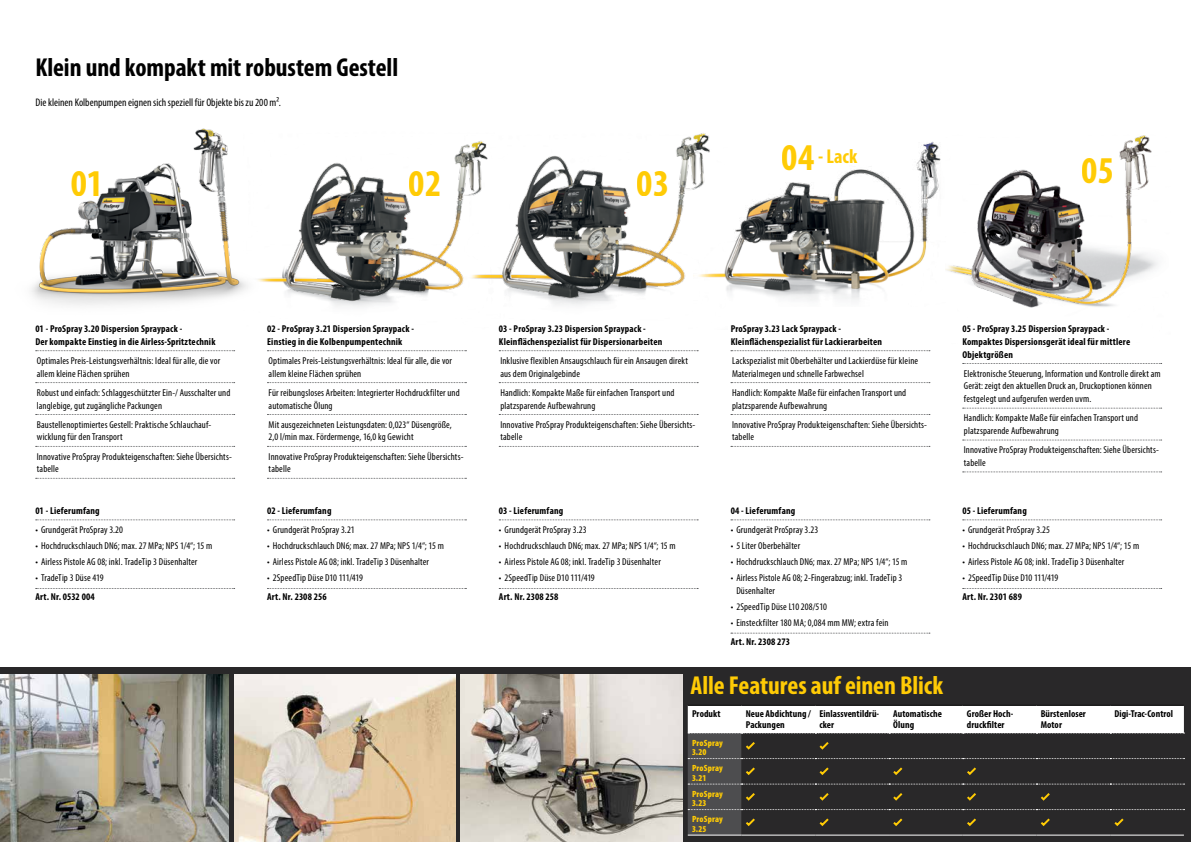
<style>
.page{position:relative;width:1191px;height:842px;background:#fff}
.page>*{position:absolute;margin:0;border:0;box-sizing:border-box;transform-origin:0 0}
.t1{font:700 condensed 38px "Myriad Pro";color:#ffcb05}
.t2{font:700 condensed 26px "Myriad Pro";letter-spacing:-.005em;color:#000}
.t3{font:700 condensed 26px "Myriad Pro";letter-spacing:-.005em;color:#ffcb05}
.t4{font:700 condensed 20px "Myriad Pro";color:#ffcb05}
.t5{font:condensed 11px "Myriad Pro";color:#000}
.t6{font:condensed 10px/12.8px "Myriad Pro";letter-spacing:.015em;color:#000}
.t7{font:700 condensed 10px/12.8px "Myriad Pro";letter-spacing:.015em;color:#000}
.t8{font:900 condensed 9px/9.5px "Myriad Pro";letter-spacing:.02em;color:#ffcb05}
.s1{font-size:38px}
</style>
<div class="page">
<svg style="left:36px;top:350px;width:199px;height:1px"></svg>
<svg style="left:36px;top:382px;width:199px;height:1px"></svg>
<svg style="left:36px;top:414px;width:199px;height:1px"></svg>
<svg style="left:36px;top:446px;width:199px;height:1px"></svg>
<svg style="left:36px;top:478px;width:199px;height:1px"></svg>
<svg style="left:267px;top:350px;width:199px;height:1px"></svg>
<svg style="left:267px;top:382px;width:199px;height:1px"></svg>
<svg style="left:267px;top:414px;width:199px;height:1px"></svg>
<svg style="left:267px;top:446px;width:199px;height:1px"></svg>
<svg style="left:267px;top:478px;width:199px;height:1px"></svg>
<svg style="left:499px;top:350px;width:199px;height:1px"></svg>
<svg style="left:499px;top:382px;width:199px;height:1px"></svg>
<svg style="left:499px;top:414px;width:199px;height:1px"></svg>
<svg style="left:499px;top:446px;width:199px;height:1px"></svg>
<svg style="left:731px;top:350px;width:199px;height:1px"></svg>
<svg style="left:731px;top:382px;width:199px;height:1px"></svg>
<svg style="left:731px;top:414px;width:199px;height:1px"></svg>
<svg style="left:731px;top:446px;width:199px;height:1px"></svg>
<svg style="left:962px;top:363px;width:199px;height:1px"></svg>
<svg style="left:962px;top:408px;width:199px;height:1px"></svg>
<svg style="left:962px;top:440px;width:199px;height:1px"></svg>
<svg style="left:962px;top:472px;width:199px;height:1px"></svg>
<svg style="left:36px;top:520px;width:199px;height:1px"></svg>
<svg style="left:36px;top:588px;width:199px;height:1px"></svg>
<svg style="left:267px;top:520px;width:199px;height:1px"></svg>
<svg style="left:267px;top:588px;width:199px;height:1px"></svg>
<svg style="left:499px;top:520px;width:199px;height:1px"></svg>
<svg style="left:499px;top:588px;width:199px;height:1px"></svg>
<svg style="left:731px;top:520px;width:199px;height:1px"></svg>
<svg style="left:731px;top:633px;width:199px;height:1px"></svg>
<svg style="left:962px;top:520px;width:199px;height:1px"></svg>
<svg style="left:962px;top:588px;width:199px;height:1px"></svg>
<div style="left:0;top:668px;width:1191px;height:174px;background:#292829"></div>
<hr style="left:688px;top:835px;width:53px;height:1px;background:#fff">
<hr style="left:741px;top:835px;width:74px;height:1px;background:#fff">
<hr style="left:815px;top:835px;width:74px;height:1px;background:#fff">
<hr style="left:889px;top:835px;width:73px;height:1px;background:#fff">
<hr style="left:962px;top:835px;width:74px;height:1px;background:#fff">
<hr style="left:1036px;top:835px;width:74px;height:1px;background:#fff">
<hr style="left:1110px;top:835px;width:73px;height:1px;background:#fff">
<svg style="left:688px;top:705px;width:496px;height:130px"></svg>
<img style="left:945px;top:135px;width:213px;height:173px">
<img style="left:727px;top:141px;width:214px;height:160px">
<img style="left:262px;top:148px;width:199px;height:159px">
<img style="left:462px;top:133px;width:265px;height:172px">
<img style="left:31px;top:128px;width:231px;height:178px">
<img style="left:234px;top:674px;width:221px;height:168px">
<img style="left:461px;top:674px;width:221px;height:168px">
<img style="left:0;top:674px;width:228px;height:168px">
<h2 class="t2" style="left:35px;top:51px;width:364px">Klein und kompakt mit robustem Gestell</h2>
<p class="t5" style="left:35px;top:96px;width:247px">Die kleinen Kolbenpumpen eignen sich speziell für Objekte bis zu 200 m².</p>
<h1 class="t1" style="left:70px;top:159px;width:34px">01</h1>
<h1 class="t1" style="left:409px;top:159px;width:34px">02</h1>
<h1 class="t1" style="left:637px;top:159px;width:34px">03</h1>
<h3 class="t4" style="left:782px;top:144px;width:77px"><span class="s1">04</span> - Lack</h3>
<h1 class="t1" style="left:1081px;top:146px;width:34px">05</h1>
<p class="t7" style="left:35px;top:322px;width:182px">01 - ProSpray 3.20 Dispersion Spraypack -<br>Der kompakte Einstieg in die Airless-Spritztechnik</p>
<p class="t6" style="left:37px;top:354px;width:185px">Optimales Preis-Leistungsverhältnis: Ideal für alle, die vor allem kleine Flächen sprühen</p>
<p class="t6" style="left:37px;top:386px;width:195px">Robust und einfach: Schlaggeschützter Ein-/ Ausschalter und langlebige, gut zugängliche Packungen</p>
<p class="t6" style="left:37px;top:418px;width:175px">Baustellenoptimiertes Gestell: Praktische Schlauchauf&shy;wicklung für den Transport</p>
<p class="t6" style="left:37px;top:450px;width:196px">Innovative ProSpray Produkteigenschaften: Siehe Übersichts&shy;tabelle</p>
<p class="t7" style="left:35px;top:504px;width:66px">01 - Lieferumfang</p>
<p class="t6" style="left:35px;top:523px;width:89px">• Grundgerät ProSpray 3.20</p>
<p class="t6" style="left:35px;top:539px;width:178px">• Hochdruckschlauch DN6; max. 27 MPa; NPS 1/4“; 15 m</p>
<p class="t6" style="left:35px;top:555px;width:163px">• Airless Pistole AG 08; inkl. TradeTip 3 Düsenhalter</p>
<p class="t6" style="left:35px;top:571px;width:70px">• TradeTip 3 Düse 419</p>
<p class="t7" style="left:35px;top:590px;width:61px">Art. Nr. 0532 004</p>
<p class="t7" style="left:267px;top:322px;width:148px">02 - ProSpray 3.21 Dispersion Spraypack -<br>Einstieg in die Kolbenpumpentechnik</p>
<p class="t6" style="left:269px;top:354px;width:185px">Optimales Preis-Leistungsverhältnis: Ideal für alle, die vor allem kleine Flächen sprühen</p>
<p class="t6" style="left:269px;top:386px;width:193px">Für reibungsloses Arbeiten: Integrierter Hochdruckfilter und automatische Ölung</p>
<p class="t6" style="left:269px;top:418px;width:185px">Mit ausgezeichneten Leistungsdaten: 0,023“ Düsengröße,<br>2,0 l/min max. Fördermenge, 16,0 kg Gewicht</p>
<p class="t6" style="left:269px;top:450px;width:196px">Innovative ProSpray Produkteigenschaften: Siehe Übersichts&shy;tabelle</p>
<p class="t7" style="left:267px;top:504px;width:66px">02 - Lieferumfang</p>
<p class="t6" style="left:267px;top:523px;width:89px">• Grundgerät ProSpray 3.21</p>
<p class="t6" style="left:267px;top:539px;width:178px">• Hochdruckschlauch DN6; max. 27 MPa; NPS 1/4“; 15 m</p>
<p class="t6" style="left:267px;top:555px;width:163px">• Airless Pistole AG 08; inkl. TradeTip 3 Düsenhalter</p>
<p class="t6" style="left:267px;top:571px;width:97px">• 2SpeedTip Düse D10 111/419</p>
<p class="t7" style="left:267px;top:590px;width:61px">Art. Nr. 2308 256</p>
<p class="t7" style="left:499px;top:322px;width:165px">03 - ProSpray 3.23 Dispersion Spraypack -<br>Kleinflächenspezialist für Dispersionarbeiten</p>
<p class="t6" style="left:500px;top:354px;width:189px">Inklusive flexiblen Ansaugschlauch für ein Ansaugen direkt aus dem Originalgebinde</p>
<p class="t6" style="left:500px;top:386px;width:176px">Handlich: Kompakte Maße für einfachen Transport und platzsparende Aufbewahrung</p>
<p class="t6" style="left:500px;top:418px;width:196px">Innovative ProSpray Produkteigenschaften: Siehe Übersichts&shy;tabelle</p>
<p class="t7" style="left:499px;top:504px;width:66px">03 - Lieferumfang</p>
<p class="t6" style="left:499px;top:523px;width:89px">• Grundgerät ProSpray 3.23</p>
<p class="t6" style="left:499px;top:539px;width:178px">• Hochdruckschlauch DN6; max. 27 MPa; NPS 1/4“; 15 m</p>
<p class="t6" style="left:499px;top:555px;width:163px">• Airless Pistole AG 08; inkl. TradeTip 3 Düsenhalter</p>
<p class="t6" style="left:499px;top:571px;width:97px">• 2SpeedTip Düse D10 111/419</p>
<p class="t7" style="left:499px;top:590px;width:61px">Art. Nr. 2308 258</p>
<p class="t7" style="left:730px;top:322px;width:153px">ProSpray 3.23 Lack Spraypack -<br>Kleinflächenspezialist für Lackierarbeiten</p>
<p class="t6" style="left:732px;top:354px;width:187px">Lackspezialist mit Oberbehälter und Lackierdüse für kleine<br>Materialmegen und schnelle Farbwechsel</p>
<p class="t6" style="left:732px;top:386px;width:176px">Handlich: Kompakte Maße für einfachen Transport und platzsparende Aufbewahrung</p>
<p class="t6" style="left:732px;top:418px;width:196px">Innovative ProSpray Produkteigenschaften: Siehe Übersichts&shy;tabelle</p>
<p class="t7" style="left:730px;top:504px;width:66px">04 - Lieferumfang</p>
<p class="t6" style="left:730px;top:523px;width:89px">• Grundgerät ProSpray 3.23</p>
<p class="t6" style="left:730px;top:539px;width:71px">• 5 Liter Oberbehälter</p>
<p class="t6" style="left:730px;top:555px;width:178px">• Hochdruckschlauch DN6; max. 27 MPa; NPS 1/4“; 15 m</p>
<p class="t6" style="left:736px;top:571px;width:167px;text-indent:-6px">• Airless Pistole AG 08; 2-Fingerabzug; inkl. TradeTip 3<br>Düsenhalter</p>
<p class="t6" style="left:730px;top:600px;width:98px">• 2SpeedTip Düse L10 208/510</p>
<p class="t6" style="left:730px;top:616px;width:159px">• Einsteckfilter 180 MA; 0,084 mm MW; extra fein</p>
<p class="t7" style="left:730px;top:635px;width:61px">Art. Nr. 2308 273</p>
<h2 class="t3" style="left:690px;top:669px;width:254px">Alle Features auf einen Blick</h2>
<p class="t7" style="left:962px;top:322px;width:169px">05 - ProSpray 3.25 Dispersion Spraypack -<br>Kompaktes Dispersionsgerät ideal für mittlere<br>Objektgrößen</p>
<p class="t6" style="left:964px;top:367px;width:198px">Elektronische Steuerung, Information und Kontrolle direkt am<br>Gerät: zeigt den aktuellen Druck an, Druckoptionen können festgelegt und aufgerufen werden uvm.</p>
<p class="t6" style="left:964px;top:411px;width:176px">Handlich: Kompakte Maße für einfachen Transport und platzsparende Aufbewahrung</p>
<p class="t6" style="left:964px;top:443px;width:196px">Innovative ProSpray Produkteigenschaften: Siehe Übersichts&shy;tabelle</p>
<p class="t7" style="left:962px;top:504px;width:66px">05 - Lieferumfang</p>
<p class="t6" style="left:962px;top:523px;width:89px">• Grundgerät ProSpray 3.25</p>
<p class="t6" style="left:962px;top:539px;width:178px">• Hochdruckschlauch DN6; max. 27 MPa; NPS 1/4“; 15 m</p>
<p class="t6" style="left:962px;top:555px;width:163px">• Airless Pistole AG 08; inkl. TradeTip 3 Düsenhalter</p>
<p class="t6" style="left:962px;top:571px;width:97px">• 2SpeedTip Düse D10 111/419</p>
<p class="t7" style="left:962px;top:590px;width:61px">Art. Nr. 2301 689</p>
<p class="t7" style="left:692px;top:707px;width:30px">Produkt</p>
<p class="t7" style="left:746px;top:708px;width:67px;line-height:11px">Neue Abdichtung /<br>Packungen</p>
<p class="t7" style="left:819px;top:708px;width:61px;line-height:11px">Einlassventildrü&shy;cker</p>
<p class="t7" style="left:893px;top:708px;width:50px;line-height:11px">Automatische<br>Ölung</p>
<p class="t7" style="left:967px;top:708px;width:48px;line-height:11px">Großer Hoch&shy;druckfilter</p>
<p class="t7" style="left:1040px;top:708px;width:47px;line-height:11px">Bürstenloser<br>Motor</p>
<p class="t7" style="left:1114px;top:707px;width:60px">Digi-Trac-Control</p>
<p class="t8" style="left:692px;top:738px;width:32px">ProSpray<br>3.20</p>
<p class="t8" style="left:692px;top:763px;width:32px">ProSpray<br>3.21</p>
<p class="t8" style="left:692px;top:789px;width:32px">ProSpray<br>3.23</p>
<p class="t8" style="left:692px;top:814px;width:32px">ProSpray<br>3.25</p>
</div>
